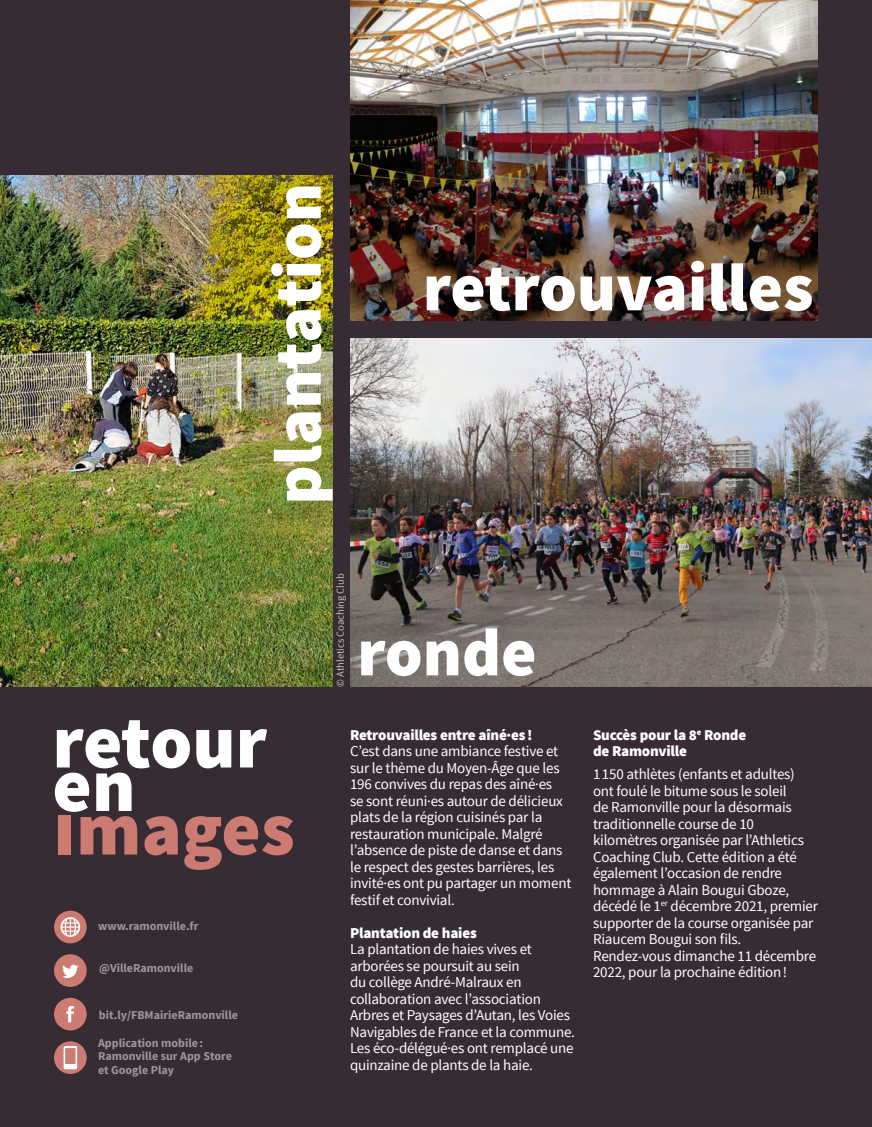
<style>
.page{position:relative;width:872px;height:1127px;background:#372c33}
.page>*{position:absolute;margin:0;border:0;box-sizing:border-box;transform-origin:0 0}
.t1{font:900 75px "Source Sans Pro";letter-spacing:-.005em;color:#fff}
.t2{font:900 75px "Source Sans Pro";color:#cb7b71}
.t3{font:900 67.5px "Source Sans Pro";color:#fff}
.t4{font:15px/16.5px "Source Sans Pro";letter-spacing:-.015em;color:#fff}
.t5{font:900 15px/16.5px "Source Sans Pro";letter-spacing:-.015em;color:#fff}
.t6{font:700 12px/13.5px "Source Sans Pro";color:#9f959e}
.t7{font:10.5px "Source Sans Pro";color:#cac0ad}
</style>
<div class="page">
<div style="left:54px;top:954px;width:33px;height:33px;background:#cb7b71;border-radius:50%"></div>
<svg style="left:62px;top:965px;width:17px;height:13px"></svg>
<div style="left:54px;top:998px;width:33px;height:32px;background:#cb7b71;border-radius:50%"></div>
<svg style="left:66px;top:1006px;width:8px;height:16px"></svg>
<svg style="left:54px;top:1041px;width:33px;height:33px"></svg>
<svg style="left:64px;top:1046px;width:13px;height:23px"></svg>
<div style="left:54px;top:911px;width:33px;height:32px;background:#cb7b71;border-radius:50%"></div>
<svg style="left:61px;top:917px;width:19px;height:20px"></svg>
<img style="left:350px;top:0;width:468px;height:320px">
<img style="left:0;top:175px;width:333px;height:511px">
<img style="left:350px;top:339px;width:522px;height:347px">
<h2 class="t3" style="left:254px;top:504px;width:323px;rotate:-90deg">plantation</h2>
<h2 class="t3" style="left:423px;top:244px;width:392px">retrouvailles</h2>
<p class="t7" style="left:334px;top:686px;width:115px;rotate:-90deg">© Athletics Coaching Club</p>
<h2 class="t3" style="left:357px;top:609px;width:181px">ronde</h2>
<h1 class="t1" style="left:52px;top:694px;width:216px">retour</h1>
<h1 class="t1" style="left:52px;top:737px;width:85px">en</h1>
<h1 class="t2" style="left:52px;top:781px;width:244px">images</h1>
<p class="t6" style="left:98px;top:919px;width:102px">www.ramonville.fr</p>
<p class="t6" style="left:99px;top:962px;width:96px">@VilleRamonville</p>
<p class="t6" style="left:99px;top:1008px;width:141px">bit.ly/FBMairieRamonville</p>
<p class="t6" style="left:98px;top:1036px;width:135px">Application mobile:<br>Ramonville sur App Store et Google Play</p>
<p class="t5" style="left:350px;top:727px;width:184px">Retrouvailles entre aîné·es!</p>
<p class="t4" style="left:350px;top:743px;width:223px">C’est dans une ambiance festive et sur le thème du Moyen-Âge que les 196 convives du repas des aîné·es<br>se sont réuni·es autour de délicieux plats de la région cuisinés par la restauration municipale. Malgré l’absence de piste de danse et dans le respect des gestes barrières, les invité·es ont pu partager un moment festif et convivial.</p>
<p class="t5" style="left:350px;top:925px;width:128px">Plantation de haies</p>
<p class="t4" style="left:350px;top:941px;width:226px">La plantation de haies vives et arborées se poursuit au sein<br>du collège André-Malraux en collaboration avec l’association<br>Arbres et Paysages d’Autan, les Voies<br>Navigables de France et la commune.<br>Les éco-délégué·es ont remplacé une quinzaine de plants de la haie.</p>
<p class="t5" style="left:593px;top:727px;width:155px">Succès pour la 8<sup>e</sup> Ronde de Ramonville</p>
<p class="t4" style="left:593px;top:766px;width:226px">1150 athlètes (enfants et adultes) ont foulé le bitume sous le soleil<br>de Ramonville pour la désormais traditionnelle course de 10 kilomètres organisée par l’Athletics<br>Coaching Club. Cette édition a été également l’occasion de rendre hommage à Alain Bougui Gboze, décédé le 1<sup>er</sup> décembre 2021, premier supporter de la course organisée par<br>Riaucem Bougui son fils.<br>Rendez-vous dimanche 11 décembre<br>2022, pour la prochaine édition!</p>
</div>
